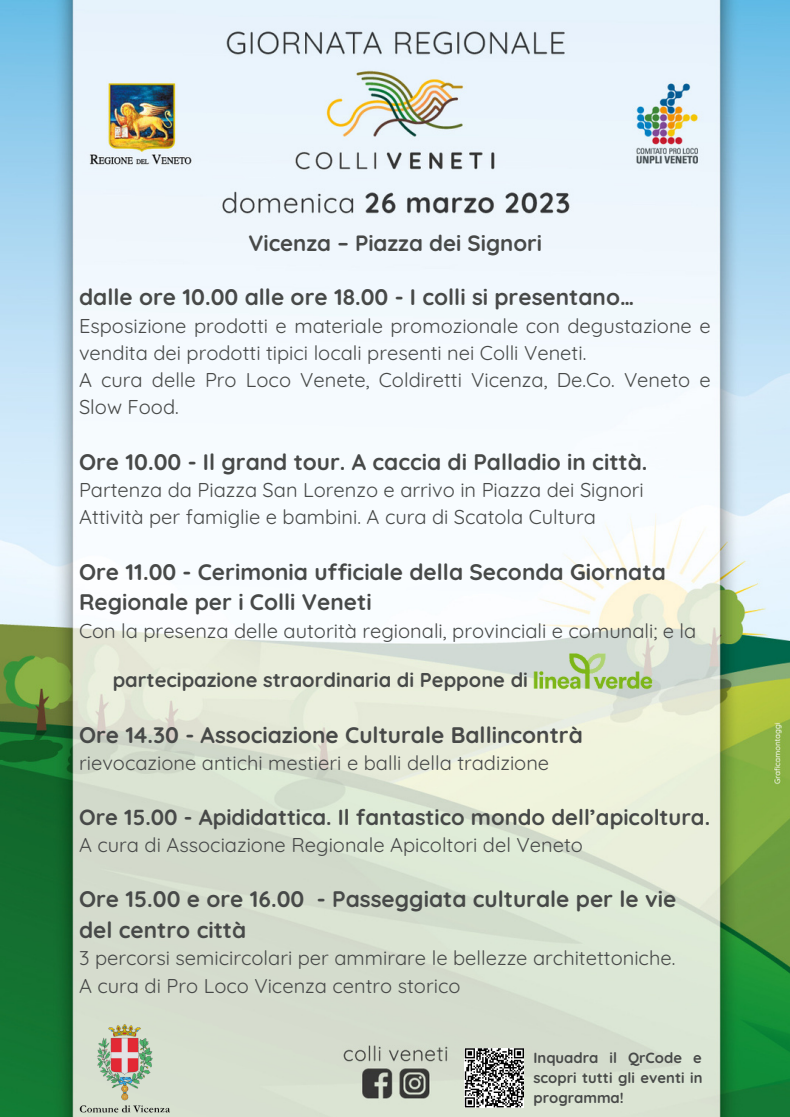
<style>
.page{position:relative;width:790px;height:1117px;background:#fff}
.page>*{position:absolute;margin:0;border:0;box-sizing:border-box;transform-origin:0 0}
.t1{font:700 22.5px/31px "Quicksand";color:#474948}
.t2{font:700 22.12px "Quicksand";color:#474948}
.t3{font:700 21.88px "Quicksand";color:#474948}
.t4{font:20px/27.2px "Quicksand";color:#474948}
.t5{font:700 20px "Quicksand";color:#474948}
.t6{font:700 14.75px/19.8px "Quicksand";color:#474948;text-align:justify}
</style>
<div class="page">
<img style="left:0;top:0;width:789px;height:1117px">
<img style="left:533px;top:637px;width:119px;height:68px">
<svg style="left:464px;top:1048px;width:60px;height:59px"></svg>
<img style="left:79px;top:1022px;width:91px;height:91px">
<p class="t2" style="left:248px;top:228px;width:295px">Vicenza – Piazza dei Signori</p>
<p class="t1" style="left:79px;top:281px;width:556px">dalle ore 10.00 alle ore 18.00 - I colli si presentano…</p>
<p class="t4" style="left:79px;top:311px;width:633px">Esposizione prodotti e materiale promozionale con degustazione e vendita dei prodotti tipici locali presenti nei Colli Veneti.<br>A cura delle Pro Loco Venete, Coldiretti Vicenza, De.Co. Veneto e Slow Food.</p>
<p class="t1" style="left:79px;top:446px;width:570px">Ore 10.00 - Il grand tour. A caccia di Palladio in città.</p>
<p class="t4" style="left:79px;top:476px;width:566px">Partenza da Piazza San Lorenzo e arrivo in Piazza dei Signori<br>Attività per famiglie e bambini. A cura di Scatola Cultura</p>
<p class="t1" style="left:79px;top:555px;width:588px">Ore 11.00 - Cerimonia ufficiale della Seconda Giornata<br>Regionale per i Colli Veneti</p>
<p class="t4" style="left:79px;top:616px;width:618px">Con la presenza delle autorità regionali, provinciali e comunali; e la</p>
<p class="t5" style="left:113px;top:667px;width:416px">partecipazione straordinaria di Peppone di</p>
<p class="t1" style="left:79px;top:719px;width:505px">Ore 14.30 - Associazione Culturale Ballincontrà</p>
<p class="t4" style="left:79px;top:749px;width:471px">rievocazione antichi mestieri e balli della tradizione</p>
<p class="t3" style="left:79px;top:802px;width:632px">Ore 15.00 - Apididattica. Il fantastico mondo dell’apicoltura.</p>
<p class="t4" style="left:79px;top:830px;width:505px">A cura di Associazione Regionale Apicoltori del Veneto</p>
<p class="t1" style="left:79px;top:883px;width:598px">Ore 15.00 e ore 16.00 - Passeggiata culturale per le vie del centro città</p>
<p class="t4" style="left:79px;top:944px;width:597px">3 percorsi semicircolari per ammirare le bellezze architettoniche.<br>A cura di Pro Loco Vicenza centro storico</p>
<p class="t6" style="left:533px;top:1047px;width:170px">Inquadra il QrCode e scopri tutti gli eventi in programma!</p>
</div>
